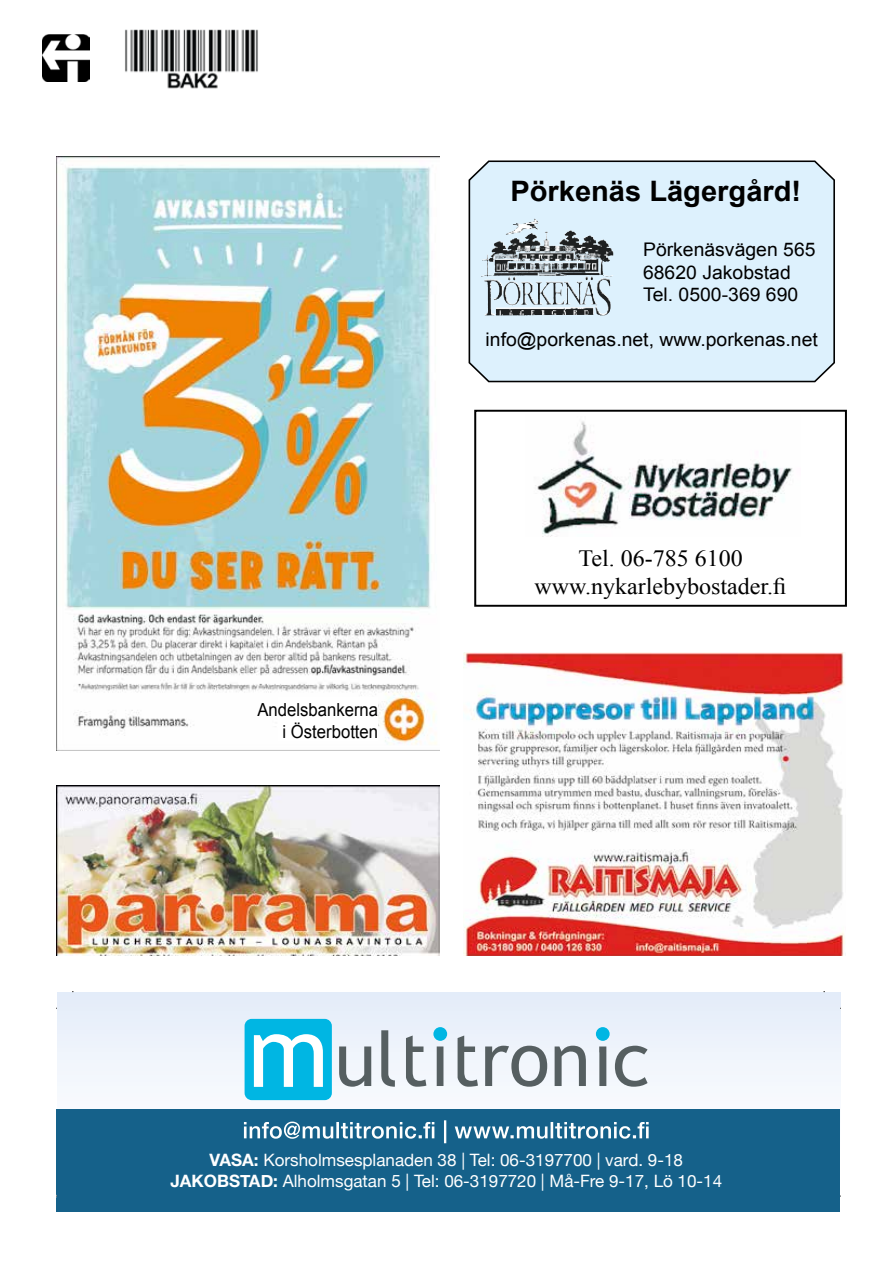
<style>
.page{position:relative;width:893px;height:1263px;background:#fff}
.page>*{position:absolute;margin:0;border:0;box-sizing:border-box;transform-origin:0 0}
.t1{font:700 28.2px "Arial";color:#000}
.t2{font:23.25px/27.9px "Times New Roman";color:#000;text-align:center}
.t3{font:18.75px/22.5px "Arial";color:#000}
.t4{font:18px/21.6px "Arial";color:#000;text-align:right;scale:.93 1}
.t5{font:17.1px/20.4px "Helvetica Neue";color:#fff;text-align:center}
.s1{font-weight:700}
</style>
<div class="page">
<img style="left:43px;top:34px;width:46px;height:47px">
<img style="left:125px;top:30px;width:133px;height:59px">
<img style="left:463px;top:652px;width:383px;height:303px">
<img style="left:57px;top:157px;width:382px;height:593px">
<div style="left:279px;top:697px;width:98px;height:44px;background:#fff"></div>
<img style="left:57px;top:785px;width:382px;height:170px">
<div style="left:474px;top:410px;width:373px;height:197px;border:2px solid #000"></div>
<img style="left:535px;top:421px;width:258px;height:116px">
<svg style="left:468px;top:160px;width:367px;height:223px;background:#d0e2ed"></svg>
<img style="left:506px;top:219px;width:64px;height:17px">
<div style="left:58px;top:992px;width:782px;height:220px;background:#edf2fb"></div>
<div style="left:57px;top:1109px;width:783px;height:103px;background:#15618a"></div>
<svg style="left:244px;top:1120px;width:405px;height:23px"></svg>
<div style="left:245px;top:1019px;width:87px;height:81px;background:#00b6e3;border-radius:7px"></div>
<svg style="left:339px;top:1030px;width:309px;height:57px"></svg>
<div style="left:433px;top:1027px;width:14px;height:14px;background:#00b6e3;border-radius:50%"></div>
<div style="left:596px;top:1027px;width:14px;height:14px;background:#00b6e3;border-radius:50%"></div>
<svg style="left:254px;top:1034px;width:69px;height:53px"></svg>
<h1 class="t1" style="left:510px;top:172px;width:292px">Pörkenäs Lägergård!</h1>
<p class="t3" style="left:643px;top:239px;width:174px">Pörkenäsvägen 565<br>68620 Jakobstad<br>Tel. 0500-369 690</p>
<p class="t3" style="left:486px;top:329px;width:334px">info@porkenas.net, www.porkenas.net</p>
<p class="t4" style="left:257px;top:699px;width:131px">Andelsbankerna i Österbotten</p>
<h2 class="t2" style="left:535px;top:544px;width:253px">Tel. 06-785 6100 www.nykarlebybostader.fi</h2>
<p class="t5" style="left:170px;top:1151px;width:553px"><span class="s1">VASA:</span> Korsholmsesplanaden 38 | Tel: 06-3197700 | vard. 9-18<br><span class="s1">JAKOBSTAD:</span> Alholmsgatan 5 | Tel: 06-3197720 | Må-Fre 9-17, Lö 10-14</p>
</div>
